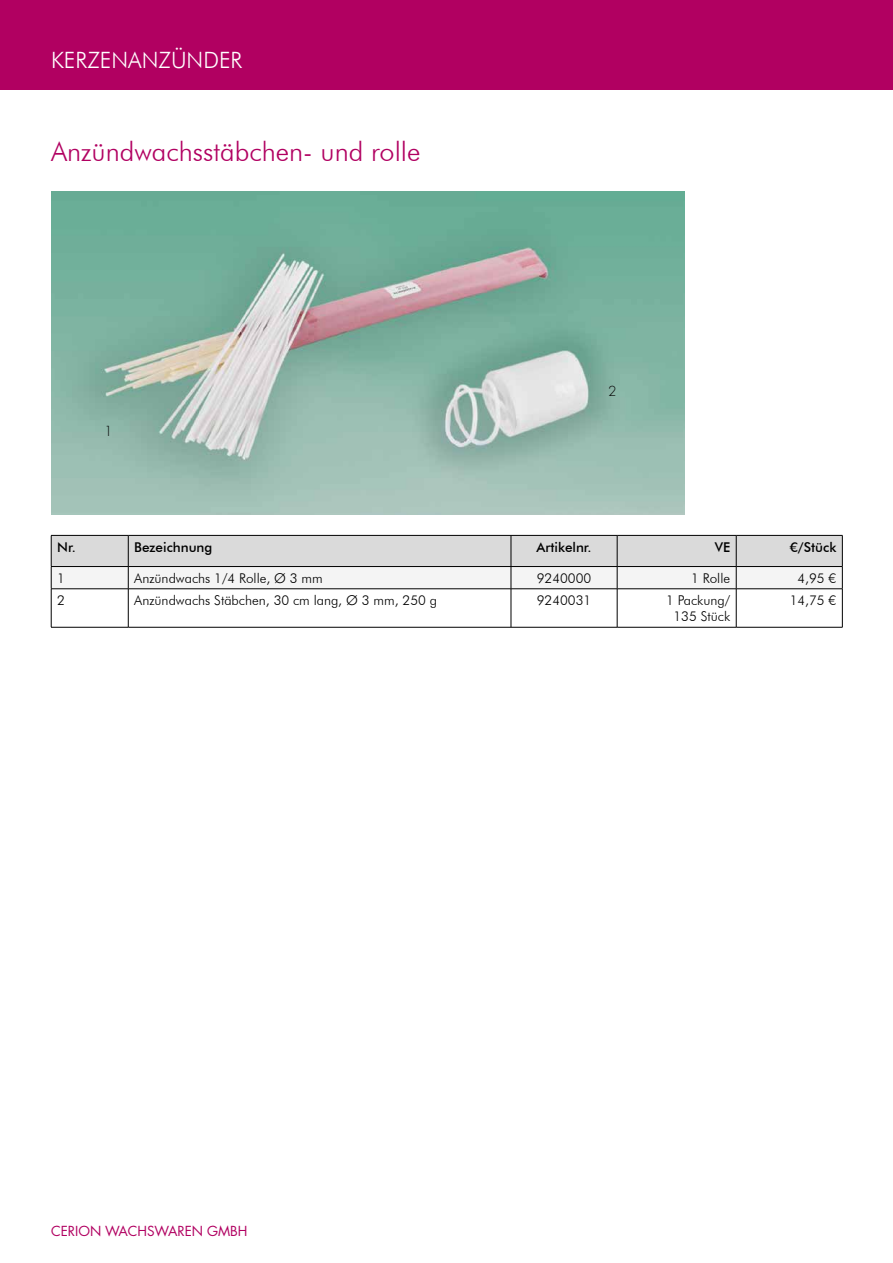
<style>
.page{position:relative;width:893px;height:1263px;background:#fff}
.page>*{position:absolute;margin:0;border:0;box-sizing:border-box;transform-origin:0 0}
.t1{font:300 27px "Futura BT";color:#b10061}
.t2{font:300 22.5px "Futura BT";color:#fff}
.t3{font:300 13.5px/16.2px "Futura BT";color:#000;text-align:center}
.t4{font:500 13.5px "Futura BT";color:#000}
.t5{font:13.5px "Futura LT Pro";color:#b10061}
.t6{font:300 13.5px "Futura LT Pro";color:#000}
</style>
<div class="page">
<div style="left:0;top:0;width:893px;height:89px;background:#b10061"></div>
<img style="left:51px;top:191px;width:633px;height:324px">
<svg style="left:51px;top:535px;width:792px;height:54px"></svg>
<hr style="left:51px;top:588px;width:77px;height:1px;background:#000">
<hr style="left:51px;top:589px;width:1px;height:38px;background:#000">
<hr style="left:128px;top:588px;width:383px;height:1px;background:#000">
<hr style="left:128px;top:589px;width:1px;height:38px;background:#000">
<hr style="left:511px;top:588px;width:106px;height:1px;background:#000">
<hr style="left:511px;top:589px;width:1px;height:38px;background:#000">
<hr style="left:617px;top:588px;width:119px;height:1px;background:#000">
<hr style="left:617px;top:589px;width:1px;height:38px;background:#000">
<hr style="left:736px;top:588px;width:106px;height:1px;background:#000">
<hr style="left:736px;top:589px;width:1px;height:38px;background:#000">
<hr style="left:842px;top:589px;width:1px;height:38px;background:#000">
<hr style="left:51px;top:627px;width:77px;height:1px;background:#000">
<hr style="left:128px;top:627px;width:383px;height:1px;background:#000">
<hr style="left:511px;top:627px;width:106px;height:1px;background:#000">
<hr style="left:617px;top:627px;width:119px;height:1px;background:#000">
<hr style="left:736px;top:627px;width:106px;height:1px;background:#000">
<h2 class="t2" style="left:51px;top:46px;width:193px">KERZENANZÜNDER</h2>
<h1 class="t1" style="left:51px;top:135px;width:371px">Anzündwachsstäbchen- und rolle</h1>
<p class="t6" style="left:104px;top:422px;width:10px">1</p>
<p class="t6" style="left:608px;top:382px;width:10px">2</p>
<p class="t4" style="left:57px;top:539px;width:20px">Nr.</p>
<p class="t4" style="left:134px;top:539px;width:80px">Bezeichnung</p>
<p class="t4" style="left:536px;top:539px;width:57px">Artikelnr.</p>
<p class="t4" style="left:715px;top:539px;width:17px">VE</p>
<p class="t4" style="left:790px;top:539px;width:48px">€/Stück</p>
<p class="t3" style="left:57px;top:570px;width:9px">1</p>
<p class="t3" style="left:134px;top:570px;width:190px">Anzündwachs 1/4 Rolle, Ø 3 mm</p>
<p class="t3" style="left:537px;top:570px;width:56px">9240000</p>
<p class="t3" style="left:691px;top:570px;width:41px">1 Rolle</p>
<p class="t3" style="left:797px;top:570px;width:40px">4,95 €</p>
<p class="t3" style="left:57px;top:592px;width:9px">2</p>
<p class="t3" style="left:134px;top:592px;width:304px">Anzündwachs Stäbchen, 30 cm lang, Ø 3 mm, 250 g</p>
<p class="t3" style="left:537px;top:592px;width:56px">9240031</p>
<p class="t3" style="left:666px;top:592px;width:66px">1 Packung/<br>135 Stück</p>
<p class="t3" style="left:790px;top:592px;width:48px">14,75 €</p>
<p class="t5" style="left:51px;top:1222px;width:198px">CERION WACHSWAREN GMBH</p>
</div>
